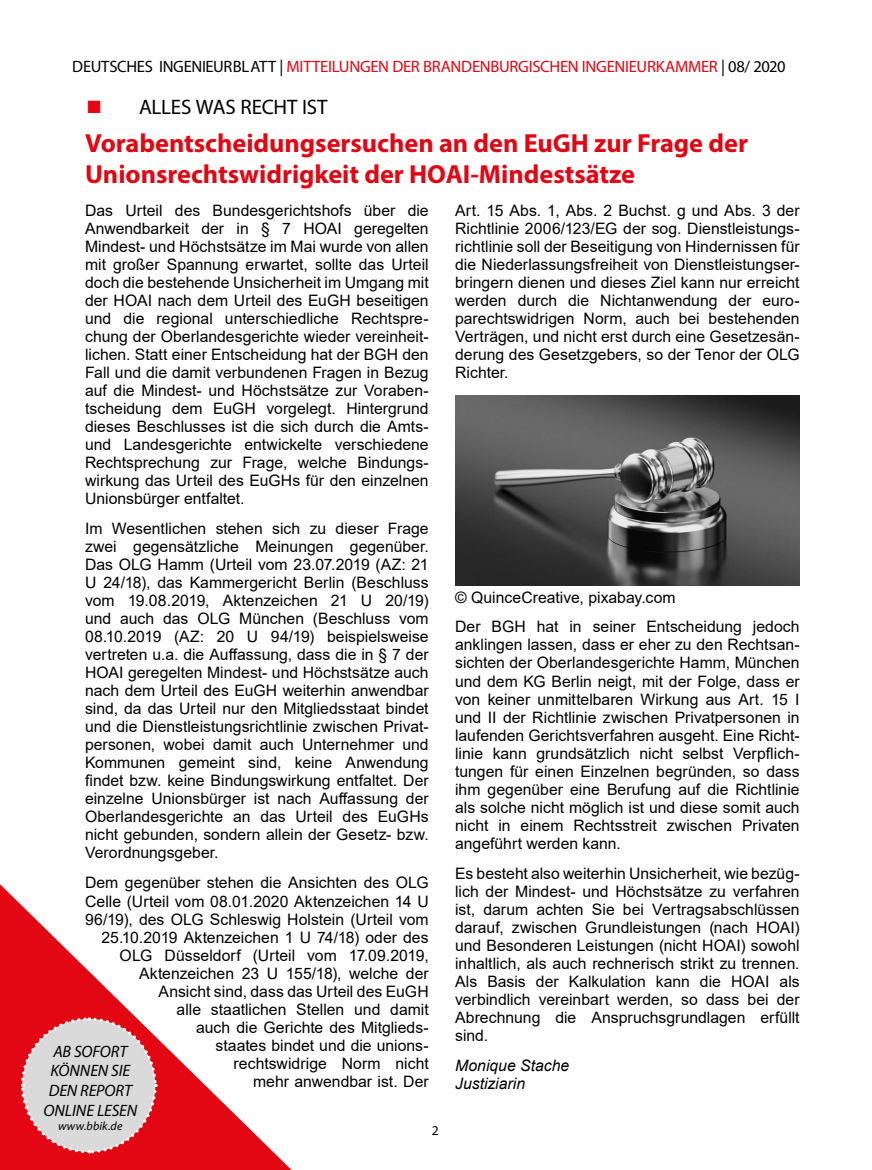
<style>
.page{position:relative;width:872px;height:1170px;background:#fff}
.page>*{position:absolute;margin:0;border:0;box-sizing:border-box;transform-origin:0 0}
.t1{font:700 26.25px/31.5px "Myriad Pro";color:#e30613}
.t2{font:21px "Myriad Pro";letter-spacing:-.015em;color:#000}
.t3{font:700 21px "Leelawadee UI";color:#e30613}
.t4{font:16.5px "Myriad Pro";letter-spacing:-.015em;color:#e30613}
.t5{font:italic 16.5px/19.8px "Myriad Pro";letter-spacing:-.01em;color:#000;text-align:center}
.t6{font:15.75px/18px "Arial";color:#000;text-align:justify}
.t7{font:italic 15.75px/18px "Arial";color:#000}
.t8{font:13.5px "Myriad Pro";color:#000}
.t9{font:italic 12px "Myriad Pro";letter-spacing:.01em;color:#000}
.s1{color:#000}
</style>
<div class="page">
<svg style="left:0;top:884px;width:291px;height:285px"></svg>
<svg style="left:19px;top:1015px;width:139px;height:139px;background:#dda5a9"></svg>
<img style="left:455px;top:395px;width:344px;height:190px">
<p class="t4" style="left:72px;top:56px;width:715px"><span class="s1">DEUTSCHES INGENIEURBLATT |</span> MITTEILUNGEN DER BRANDENBURGISCHEN INGENIEURKAMMER <span class="s1">| 08/ 2020</span></p>
<h2 class="t3" style="left:85px;top:91px;width:20px">◼</h2>
<h2 class="t2" style="left:139px;top:94px;width:190px">ALLES WAS RECHT IST</h2>
<h1 class="t1" style="left:85px;top:126px;width:664px">Vorabentscheidungsersuchen an den EuGH zur Frage der<br>Unionsrechtswidrigkeit der HOAI-Mindestsätze</h1>
<p class="t6" style="left:85px;top:201px;width:345px">Das Urteil des Bundesgerichtshofs über die Anwendbarkeit der in § 7 HOAI geregelten Mindest- und Höchstsätze im Mai wurde von allen mit großer Spannung erwartet, sollte das Urteil doch die bestehende Unsicherheit im Umgang mit der HOAI nach dem Urteil des EuGH beseitigen und die regional unterschiedliche Rechtspre&shy;chung der Oberlandesgerichte wieder vereinheit&shy;lichen. Statt einer Entscheidung hat der BGH den Fall und die damit verbundenen Fragen in Bezug auf die Mindest- und Höchstsätze zur Voraben&shy;tscheidung dem EuGH vorgelegt. Hintergrund dieses Beschlusses ist die sich durch die Amts&shy;und Landesgerichte entwickelte verschiedene Rechtsprechung zur Frage, welche Bindungs&shy;wirkung das Urteil des EuGHs für den einzelnen Unionsbürger entfaltet.</p>
<p class="t6" style="left:85px;top:519px;width:345px">Im Wesentlichen stehen sich zu dieser Frage zwei gegensätzliche Meinungen gegenüber.<br>Das OLG Hamm (Urteil vom 23.07.2019 (AZ: 21<br>U 24/18), das Kammergericht Berlin (Beschluss vom 19.08.2019, Aktenzeichen 21 U 20/19) und auch das OLG München (Beschluss vom 08.10.2019 (AZ: 20 U 94/19) beispielsweise vertreten u.a. die Auffassung, dass die in § 7 der HOAI geregelten Mindest- und Höchstsätze auch nach dem Urteil des EuGH weiterhin anwendbar sind, da das Urteil nur den Mitgliedsstaat bindet und die Dienstleistungsrichtlinie zwischen Privat&shy;personen, wobei damit auch Unternehmer und Kommunen gemeint sind, keine Anwendung findet bzw. keine Bindungswirkung entfaltet. Der einzelne Unionsbürger ist nach Auffassung der Oberlandesgerichte an das Urteil des EuGHs nicht gebunden, sondern allein der Gesetz- bzw.<br>Verordnungsgeber.</p>
<p class="t6" style="left:85px;top:873px;width:345px;text-align:right">Dem gegenüber stehen die Ansichten des OLG Celle (Urteil vom 08.01.2020 Aktenzeichen 14 U 96/19), des OLG Schleswig Holstein (Urteil vom 25.10.2019 Aktenzeichen 1 U 74/18) oder des OLG Düsseldorf (Urteil vom 17.09.2019, Aktenzeichen 23 U 155/18), welche der Ansicht sind, dass das Urteil des EuGH<br>alle staatlichen Stellen und damit<br>auch die Gerichte des Mitglieds-<br>staates bindet und die unions-<br>rechtswidrige Norm nicht<br>mehr anwendbar ist. Der</p>
<p class="t5" style="left:43px;top:1040px;width:95px">AB SOFORT<br>KÖNNEN SIE<br>DEN REPORT<br>ONLINE LESEN</p>
<p class="t9" style="left:58px;top:1118px;width:66px">www.bbik.de</p>
<p class="t8" style="left:432px;top:1121px;width:8px">2</p>
<p class="t6" style="left:455px;top:201px;width:346px">Art. 15 Abs. 1, Abs. 2 Buchst. g und Abs. 3 der Richtlinie 2006/123/EG der sog. Dienstleistungs&shy;richtlinie soll der Beseitigung von Hindernissen für die Niederlassungsfreiheit von Dienstleistungser&shy;bringern dienen und dieses Ziel kann nur erreicht werden durch die Nichtanwendung der euro&shy;parechtswidrigen Norm, auch bei bestehenden Verträgen, und nicht erst durch eine Gesetzesän&shy;derung des Gesetzgebers, so der Tenor der OLG Richter.</p>
<p class="t6" style="left:455px;top:588px;width:222px">© QuinceCreative, pixabay.com</p>
<p class="t6" style="left:455px;top:616px;width:346px">Der BGH hat in seiner Entscheidung jedoch anklingen lassen, dass er eher zu den Rechtsan&shy;sichten der Oberlandesgerichte Hamm, München und dem KG Berlin neigt, mit der Folge, dass er von keiner unmittelbaren Wirkung aus Art. 15 I und II der Richtlinie zwischen Privatpersonen in laufenden Gerichtsverfahren ausgeht. Eine Richt&shy;linie kann grundsätzlich nicht selbst Verpflich&shy;tungen für einen Einzelnen begründen, so dass ihm gegenüber eine Berufung auf die Richtlinie als solche nicht möglich ist und diese somit auch nicht in einem Rechtsstreit zwischen Privaten angeführt werden kann.</p>
<p class="t6" style="left:455px;top:863px;width:346px">Es besteht also weiterhin Unsicherheit, wie bezüg&shy;lich der Mindest- und Höchstsätze zu verfahren ist, darum achten Sie bei Vertragsabschlüssen darauf, zwischen Grundleistungen (nach HOAI) und Besonderen Leistungen (nicht HOAI) sowohl inhaltlich, als auch rechnerisch strikt zu trennen.<br>Als Basis der Kalkulation kann die HOAI als verbindlich vereinbart werden, so dass bei der Abrechnung die Anspruchsgrundlagen erfüllt sind.</p>
<p class="t7" style="left:455px;top:1056px;width:116px">Monique Stache<br>Justiziarin</p>
</div>
